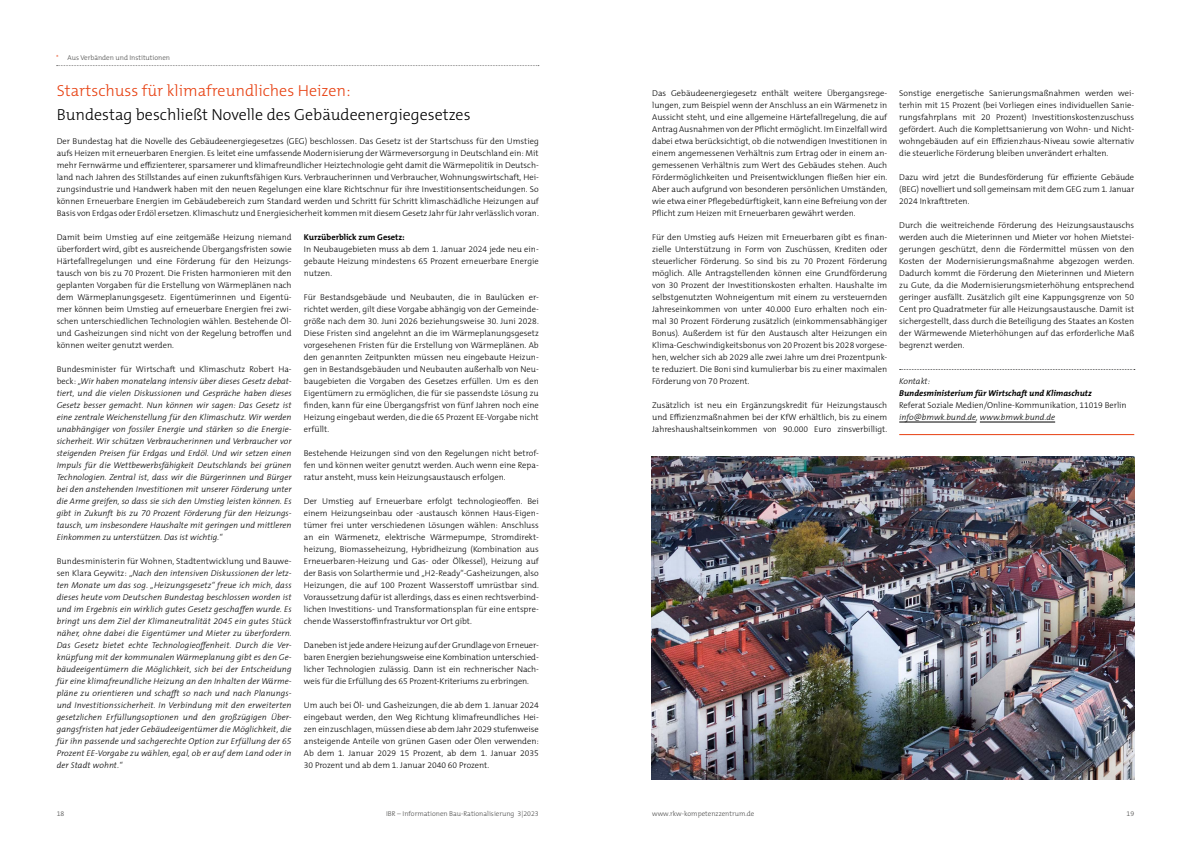
<style>
.page{position:relative;width:1191px;height:842px;background:#fff}
.page>*{position:absolute;margin:0;border:0;box-sizing:border-box;transform-origin:0 0}
.headline_orange{font:300 16px/24px "The Mix B W3";color:#000}
.copy{font:300 8.5px/12px "The Mix B W3";color:#000;text-align:justify}
.copy-2{font:italic 300 8.5px/12px "The Mix B W3";color:#000;text-align:justify}
.kontakt{font:300 8.5px/12px "The Mix B W3";color:#000}
.copy_bold{font:700 8.5px "The Mix B W7";color:#000}
.t1{font:300 7px "The Mix B W3";color:#4a4a49}
.s1{color:#e74011}
.s2{font-style:normal}
.s3{font-style:italic}
.s4{font-family:"The Mix B W7";font-weight:700;font-style:italic}
</style>
<div class="page">
<svg style="left:57px;top:65px;width:482px;height:1px"></svg>
<svg style="left:899px;top:369px;width:235px;height:1px"></svg>
<hr style="left:899px;top:434px;width:235px;height:1px;background:#e74011">
<hr style="left:899px;top:422px;width:77px;height:1px;background:#000">
<hr style="left:980px;top:422px;width:75px;height:1px;background:#000">
<img style="left:651px;top:456px;width:483px;height:324px">
<p class="t1" style="left:56px;top:53px;width:115px"><span class="s1">*</span> Aus Verbänden und Institutionen</p>
<p class="headline_orange" style="left:57px;top:79px;width:415px"><span class="s1">Startschuss für klimafreundliches Heizen:<br></span>Bundestag beschließt Novelle des Gebäudeenergiegesetzes</p>
<p class="copy" style="left:57px;top:135px;width:483px">Der Bundestag hat die Novelle des Gebäudeenergiegesetzes (GEG) beschlossen. Das Gesetz ist der Startschuss für den Umstieg aufs Heizen mit erneuerbaren Energien. Es leitet eine umfassende Modernisierung der Wärmeversorgung in Deutschland ein: Mit mehr Fernwärme und effizienterer, sparsamerer und klimafreundlicher Heiztechnologie geht damit die Wärmepolitik in Deutsch&shy;land nach Jahren des Stillstandes auf einen zukunftsfähigen Kurs. Verbraucherinnen und Verbraucher, Wohnungswirtschaft, Hei&shy;zungsindustrie und Handwerk haben mit den neuen Regelungen eine klare Richtschnur für ihre Investitionsentscheidungen. So können Erneuerbare Energien im Gebäudebereich zum Standard werden und Schritt für Schritt klimaschädliche Heizungen auf Basis von Erdgas oder Erdöl ersetzen. Klimaschutz und Energiesicherheit kommen mit diesem Gesetz Jahr für Jahr verlässlich voran.</p>
<p class="copy" style="left:57px;top:231px;width:236px">Damit beim Umstieg auf eine zeitgemäße Heizung niemand überfordert wird, gibt es ausreichende Übergangsfristen sowie Härtefallregelungen und eine Förderung für den Heizungs&shy;tausch von bis zu 70 Prozent. Die Fristen harmonieren mit den geplanten Vorgaben für die Erstellung von Wärmeplänen nach dem Wärmeplanungsgesetz. Eigentümerinnen und Eigentü&shy;mer können beim Umstieg auf erneuerbare Energien frei zwi&shy;schen unterschiedlichen Technologien wählen. Bestehende Öl&shy;und Gasheizungen sind nicht von der Regelung betroffen und können weiter genutzt werden.</p>
<p class="copy-2" style="left:57px;top:363px;width:236px"><span class="s2">Bundesminister für Wirtschaft und Klimaschutz Robert Ha&shy;beck:</span> „Wir haben monatelang intensiv über dieses Gesetz debat&shy;tiert, und die vielen Diskussionen und Gespräche haben dieses Gesetz besser gemacht. Nun können wir sagen: Das Gesetz ist eine zentrale Weichenstellung für den Klimaschutz. Wir werden unabhängiger von fossiler Energie und stärken so die Energie&shy;sicherheit. Wir schützen Verbraucherinnen und Verbraucher vor steigenden Preisen für Erdgas und Erdöl. Und wir setzen einen Impuls für die Wettbewerbsfähigkeit Deutschlands bei grünen Technologien. Zentral ist, dass wir die Bürgerinnen und Bürger bei den anstehenden Investitionen mit unserer Förderung unter die Arme greifen, so dass sie sich den Umstieg leisten können. Es gibt in Zukunft bis zu 70 Prozent Förderung für den Heizungs&shy;tausch, um insbesondere Haushalte mit geringen und mittleren Einkommen zu unterstützen. Das ist wichtig.“</p>
<p class="copy-2" style="left:57px;top:555px;width:236px"><span class="s2">Bundesministerin für Wohnen, Stadtentwicklung und Bauwe&shy;sen Klara Geywitz: „</span>Nach den intensiven Diskussionen der letz&shy;ten Monate um das sog. „Heizungsgesetz“ freue ich mich, dass dieses heute vom Deutschen Bundestag beschlossen worden ist und im Ergebnis ein wirklich gutes Gesetz geschaffen wurde. Es bringt uns dem Ziel der Klimaneutralität 2045 ein gutes Stück näher, ohne dabei die Eigentümer und Mieter zu überfordern.<br>Das Gesetz bietet echte Technologieoffenheit. Durch die Ver&shy;knüpfung mit der kommunalen Wärmeplanung gibt es den Ge&shy;bäudeeigentümern die Möglichkeit, sich bei der Entscheidung für eine klimafreundliche Heizung an den Inhalten der Wärme&shy;pläne zu orientieren und schafft so nach und nach Planungs&shy;und Investitionssicherheit. In Verbindung mit den erweiterten gesetzlichen Erfüllungsoptionen und den großzügigen Über&shy;gangsfristen hat jeder Gebäudeeigentümer die Möglichkeit, die für ihn passende und sachgerechte Option zur Erfüllung der 65<br>Prozent EE-Vorgabe zu wählen, egal, ob er auf dem Land oder in der Stadt wohnt.“</p>
<p class="copy_bold" style="left:304px;top:232px;width:102px">Kurzüberblick zum Gesetz:</p>
<p class="copy" style="left:304px;top:243px;width:236px">In Neubaugebieten muss ab dem 1. Januar 2024 jede neu ein&shy;gebaute Heizung mindestens 65 Prozent erneuerbare Energie nutzen.</p>
<p class="copy" style="left:304px;top:291px;width:236px">Für Bestandsgebäude und Neubauten, die in Baulücken er&shy;richtet werden, gilt diese Vorgabe abhängig von der Gemeinde&shy;größe nach dem 30. Juni 2026 beziehungsweise 30. Juni 2028.<br>Diese Fristen sind angelehnt an die im Wärmeplanungsgesetz vorgesehenen Fristen für die Erstellung von Wärmeplänen. Ab den genannten Zeitpunkten müssen neu eingebaute Heizun&shy;gen in Bestandsgebäuden und Neubauten außerhalb von Neu&shy;baugebieten die Vorgaben des Gesetzes erfüllen. Um es den Eigentümern zu ermöglichen, die für sie passendste Lösung zu finden, kann für eine Übergangsfrist von fünf Jahren noch eine Heizung eingebaut werden, die die 65 Prozent EE-Vorgabe nicht erfüllt.</p>
<p class="copy" style="left:304px;top:447px;width:236px">Bestehende Heizungen sind von den Regelungen nicht betrof&shy;fen und können weiter genutzt werden. Auch wenn eine Repa&shy;ratur ansteht, muss kein Heizungsaustausch erfolgen.</p>
<p class="copy" style="left:304px;top:495px;width:236px">Der Umstieg auf Erneuerbare erfolgt technologieoffen. Bei einem Heizungseinbau oder -austausch können Haus-Eigen&shy;tümer frei unter verschiedenen Lösungen wählen: Anschluss an ein Wärmenetz, elektrische Wärmepumpe, Stromdirekt&shy;heizung, Biomasseheizung, Hybridheizung (Kombination aus Erneuerbaren-Heizung und Gas- oder Ölkessel), Heizung auf der Basis von Solarthermie und „H2-Ready“-Gasheizungen, also Heizungen, die auf 100 Prozent Wasserstoff umrüstbar sind.<br>Voraussetzung dafür ist allerdings, dass es einen rechtsverbind&shy;lichen Investitions- und Transformationsplan für eine entspre&shy;chende Wasserstoffinfrastruktur vor Ort gibt.</p>
<p class="copy" style="left:304px;top:639px;width:236px">Daneben ist jede andere Heizung auf der Grundlage von Erneuer&shy;baren Energien beziehungsweise eine Kombination unterschied&shy;licher Technologien zulässig. Dann ist ein rechnerischer Nach&shy;weis für die Erfüllung des 65 Prozent-Kriteriums zu erbringen.</p>
<p class="copy" style="left:304px;top:699px;width:236px">Um auch bei Öl- und Gasheizungen, die ab dem 1. Januar 2024 eingebaut werden, den Weg Richtung klimafreundliches Hei&shy;zen einzuschlagen, müssen diese ab dem Jahr 2029 stufenweise ansteigende Anteile von grünen Gasen oder Ölen verwenden:<br>Ab dem 1. Januar 2029 15 Prozent, ab dem 1. Januar 2035<br>30 Prozent und ab dem 1. Januar 2040 60 Prozent.</p>
<p class="copy" style="left:652px;top:87px;width:236px">Das Gebäudeenergiegesetz enthält weitere Übergangsrege&shy;lungen, zum Beispiel wenn der Anschluss an ein Wärmenetz in Aussicht steht, und eine allgemeine Härtefallregelung, die auf Antrag Ausnahmen von der Pflicht ermöglicht. Im Einzelfall wird dabei etwa berücksichtigt, ob die notwendigen Investitionen in einem angemessenen Verhältnis zum Ertrag oder in einem an&shy;gemessenen Verhältnis zum Wert des Gebäudes stehen. Auch Fördermöglichkeiten und Preisentwicklungen fließen hier ein.<br>Aber auch aufgrund von besonderen persönlichen Umständen, wie etwa einer Pflegebedürftigkeit, kann eine Befreiung von der Pflicht zum Heizen mit Erneuerbaren gewährt werden.</p>
<p class="copy" style="left:652px;top:231px;width:236px">Für den Umstieg aufs Heizen mit Erneuerbaren gibt es finan&shy;zielle Unterstützung in Form von Zuschüssen, Krediten oder steuerlicher Förderung. So sind bis zu 70 Prozent Förderung möglich. Alle Antragstellenden können eine Grundförderung von 30 Prozent der Investitionskosten erhalten. Haushalte im selbstgenutzten Wohneigentum mit einem zu versteuernden Jahreseinkommen von unter 40.000 Euro erhalten noch ein&shy;mal 30 Prozent Förderung zusätzlich (einkommensabhängiger Bonus). Außerdem ist für den Austausch alter Heizungen ein Klima-Geschwindigkeitsbonus von 20 Prozent bis 2028 vorgese&shy;hen, welcher sich ab 2029 alle zwei Jahre um drei Prozentpunk&shy;te reduziert. Die Boni sind kumulierbar bis zu einer maximalen Förderung von 70 Prozent.</p>
<p class="copy" style="left:652px;top:399px;width:236px">Zusätzlich ist neu ein Ergänzungskredit für Heizungstausch und Effizienzmaßnahmen bei der KfW erhältlich, bis zu einem Jahreshaushaltseinkommen von 90.000 Euro zinsverbilligt.</p>
<p class="copy" style="left:899px;top:87px;width:236px">Sonstige energetische Sanierungsmaßnahmen werden wei&shy;terhin mit 15 Prozent (bei Vorliegen eines individuellen Sanie&shy;rungsfahrplans mit 20 Prozent) Investitionskostenzuschuss gefördert. Auch die Komplettsanierung von Wohn- und Nicht&shy;wohngebäuden auf ein Effizienzhaus-Niveau sowie alternativ die steuerliche Förderung bleiben unverändert erhalten.</p>
<p class="copy" style="left:899px;top:171px;width:236px">Dazu wird jetzt die Bundesförderung für effiziente Gebäude (BEG) novelliert und soll gemeinsam mit dem GEG zum 1. Januar 2024 Inkrafttreten.</p>
<p class="copy" style="left:899px;top:219px;width:236px">Durch die weitreichende Förderung des Heizungsaustauschs werden auch die Mieterinnen und Mieter vor hohen Mietstei&shy;gerungen geschützt, denn die Fördermittel müssen von den Kosten der Modernisierungsmaßnahme abgezogen werden.<br>Dadurch kommt die Förderung den Mieterinnen und Mietern zu Gute, da die Modernisierungsmieterhöhung entsprechend geringer ausfällt. Zusätzlich gilt eine Kappungsgrenze von 50<br>Cent pro Quadratmeter für alle Heizungsaustausche. Damit ist sichergestellt, dass durch die Beteiligung des Staates an Kosten der Wärmewende Mieterhöhungen auf das erforderliche Maß begrenzt werden.</p>
<p class="kontakt" style="left:899px;top:375px;width:229px"><span class="s3">Kontakt:<br></span><span class="s4">Bundesministerium für Wirtschaft und Klimaschutz<br></span>Referat Soziale Medien/Online-Kommunikation, 11019 Berlin <span class="s3">info@bmwk.bund.de, www.bmwk.bund.de</span></p>
<p class="t1" style="left:57px;top:809px;width:9px">18</p>
<p class="t1" style="left:386px;top:809px;width:154px">IBR – Informationen Bau-Rationalisierung 3|2023</p>
<p class="t1" style="left:652px;top:809px;width:104px">www.rkw-kompetenzzentrum.de</p>
<p class="t1" style="left:1126px;top:809px;width:9px">19</p>
</div>
